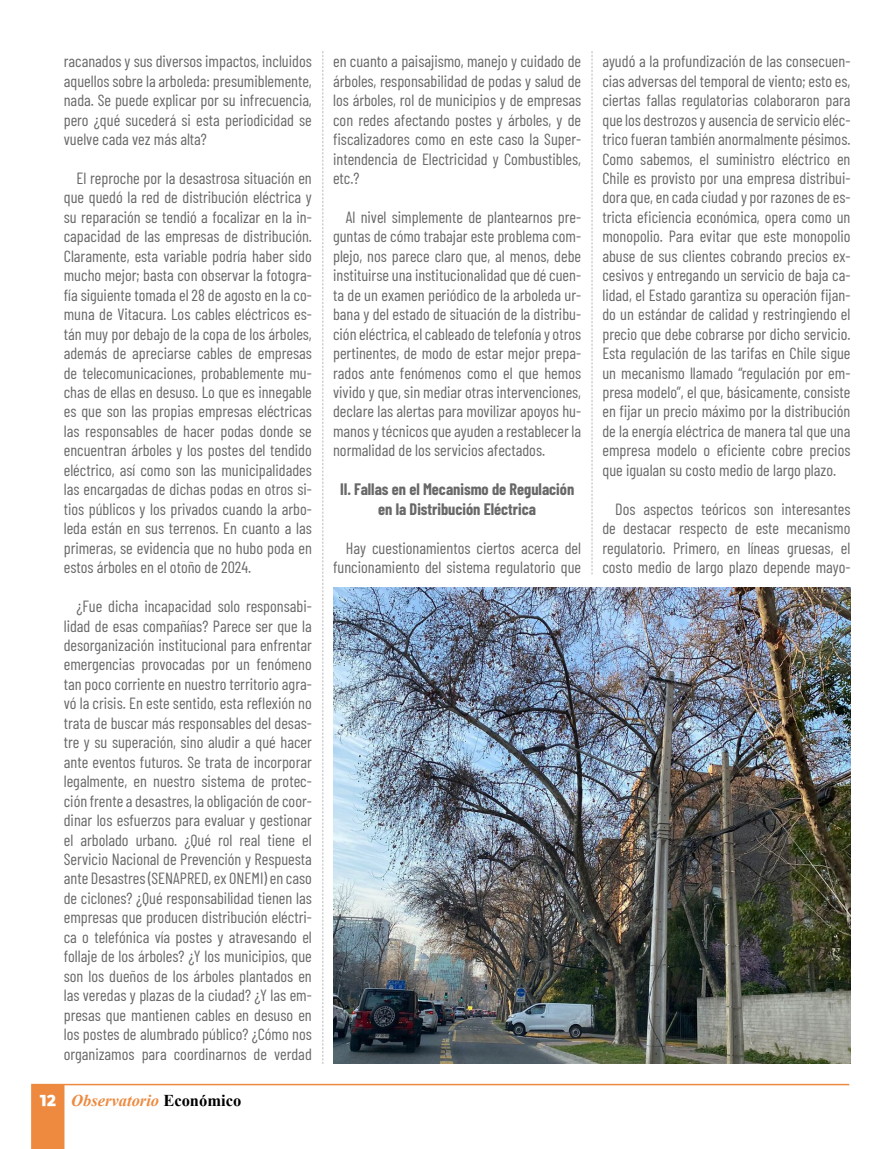
<style>
.page{position:relative;width:893px;height:1149px;background:#fff}
.page>*{position:absolute;margin:0;border:0;box-sizing:border-box;transform-origin:0 0}
.t1{font:italic 700 16.5px "Times New Roman";color:#ed8a40}
.t2{font:16.2px/19.5px "Barlow Condensed";color:#686868;text-align:justify}
.t3{font:700 16.2px/19.5px "Barlow Condensed";color:#686868;text-align:center}
.s1{font-family:"Isidora Sans";font-weight:900;font-style:normal;color:#fff}
.s2{font-style:normal;color:#000}
</style>
<div class="page">
<hr style="left:64px;top:1083px;width:785px;height:1px;background:#ed8a40">
<div style="left:31px;top:1083px;width:33px;height:65px;background:#ed8a40"></div>
<svg style="left:592px;top:51px;width:1px;height:523px"></svg>
<svg style="left:322px;top:51px;width:1px;height:1012px"></svg>
<img style="left:333px;top:587px;width:517px;height:476px">
<p class="t2" style="left:64px;top:50px;width:250px">racanados y sus diversos impactos, incluidos aquellos sobre la arboleda: presumiblemente, nada. Se puede explicar por su infrecuencia, pero ¿qué sucederá si esta periodicidad se vuelve cada vez más alta?</p>
<p class="t2" style="left:64px;top:167px;width:250px;text-indent:13px">El reproche por la desastrosa situación en que quedó la red de distribución eléctrica y su reparación se tendió a focalizar en la in&shy;capacidad de las empresas de distribución.<br>Claramente, esta variable podría haber sido mucho mejor; basta con observar la fotogra&shy;fía siguiente tomada el 28 de agosto en la co&shy;muna de Vitacura. Los cables eléctricos es&shy;tán muy por debajo de la copa de los árboles, además de apreciarse cables de empresas de telecomunicaciones, probablemente mu&shy;chas de ellas en desuso. Lo que es innegable es que son las propias empresas eléctricas las responsables de hacer podas donde se encuentran árboles y los postes del tendido eléctrico, así como son las municipalidades las encargadas de dichas podas en otros si&shy;tios públicos y los privados cuando la arbo&shy;leda están en sus terrenos. En cuanto a las primeras, se evidencia que no hubo poda en estos árboles en el otoño de 2024.</p>
<p class="t2" style="left:64px;top:595px;width:250px;text-indent:13px">¿Fue dicha incapacidad solo responsabi&shy;lidad de esas compañías? Parece ser que la desorganización institucional para enfrentar emergencias provocadas por un fenómeno tan poco corriente en nuestro territorio agra&shy;vó la crisis. En este sentido, esta reflexión no trata de buscar más responsables del desas&shy;tre y su superación, sino aludir a qué hacer ante eventos futuros. Se trata de incorporar legalmente, en nuestro sistema de protec&shy;ción frente a desastres, la obligación de coor&shy;dinar los esfuerzos para evaluar y gestionar el arbolado urbano. ¿Qué rol real tiene el Servicio Nacional de Prevención y Respuesta ante Desastres (SENAPRED, ex ONEMI) en caso de ciclones? ¿Qué responsabilidad tienen las empresas que producen distribución eléctri&shy;ca o telefónica vía postes y atravesando el follaje de los árboles? ¿Y los municipios, que son los dueños de los árboles plantados en las veredas y plazas de la ciudad? ¿Y las em&shy;presas que mantienen cables en desuso en los postes de alumbrado público? ¿Cómo nos organizamos para coordinarnos de verdad</p>
<p class="t1" style="left:40px;top:1088px;width:203px"><span class="s1">12</span> Observatorio <span class="s2">Económico</span></p>
<p class="t2" style="left:333px;top:50px;width:250px">en cuanto a paisajismo, manejo y cuidado de árboles, responsabilidad de podas y salud de los árboles, rol de municipios y de empresas con redes afectando postes y árboles, y de fiscalizadores como en este caso la Super&shy;intendencia de Electricidad y Combustibles, etc.?</p>
<p class="t2" style="left:333px;top:206px;width:250px;text-indent:13px">Al nivel simplemente de plantearnos pre&shy;guntas de cómo trabajar este problema com&shy;plejo, nos parece claro que, al menos, debe instituirse una institucionalidad que dé cuen&shy;ta de un examen periódico de la arboleda ur&shy;bana y del estado de situación de la distribu&shy;ción eléctrica, el cableado de telefonía y otros pertinentes, de modo de estar mejor prepa&shy;rados ante fenómenos como el que hemos vivido y que, sin mediar otras intervenciones, declare las alertas para movilizar apoyos hu&shy;manos y técnicos que ayuden a restablecer la normalidad de los servicios afectados.</p>
<p class="t3" style="left:340px;top:478px;width:236px">II. Fallas en el Mecanismo de Regulación en la Distribución Eléctrica</p>
<p class="t2" style="left:333px;top:536px;width:250px;text-align:right">Hay cuestionamientos ciertos acerca del funcionamiento del sistema regulatorio que</p>
<p class="t2" style="left:602px;top:50px;width:250px">ayudó a la profundización de las consecuen&shy;cias adversas del temporal de viento; esto es, ciertas fallas regulatorias colaboraron para que los destrozos y ausencia de servicio eléc&shy;trico fueran también anormalmente pésimos.<br>Como sabemos, el suministro eléctrico en Chile es provisto por una empresa distribui&shy;dora que, en cada ciudad y por razones de es&shy;tricta eficiencia económica, opera como un monopolio. Para evitar que este monopolio abuse de sus clientes cobrando precios ex&shy;cesivos y entregando un servicio de baja ca&shy;lidad, el Estado garantiza su operación fijan&shy;do un estándar de calidad y restringiendo el precio que debe cobrarse por dicho servicio.<br>Esta regulación de las tarifas en Chile sigue un mecanismo llamado “regulación por em&shy;presa modelo”, el que, básicamente, consiste en fijar un precio máximo por la distribución de la energía eléctrica de manera tal que una empresa modelo o eficiente cobre precios que igualan su costo medio de largo plazo.</p>
<p class="t2" style="left:602px;top:498px;width:250px;text-indent:13px">Dos aspectos teóricos son interesantes de destacar respecto de este mecanismo regulatorio. Primero, en líneas gruesas, el costo medio de largo plazo depende mayo-</p>
</div>
